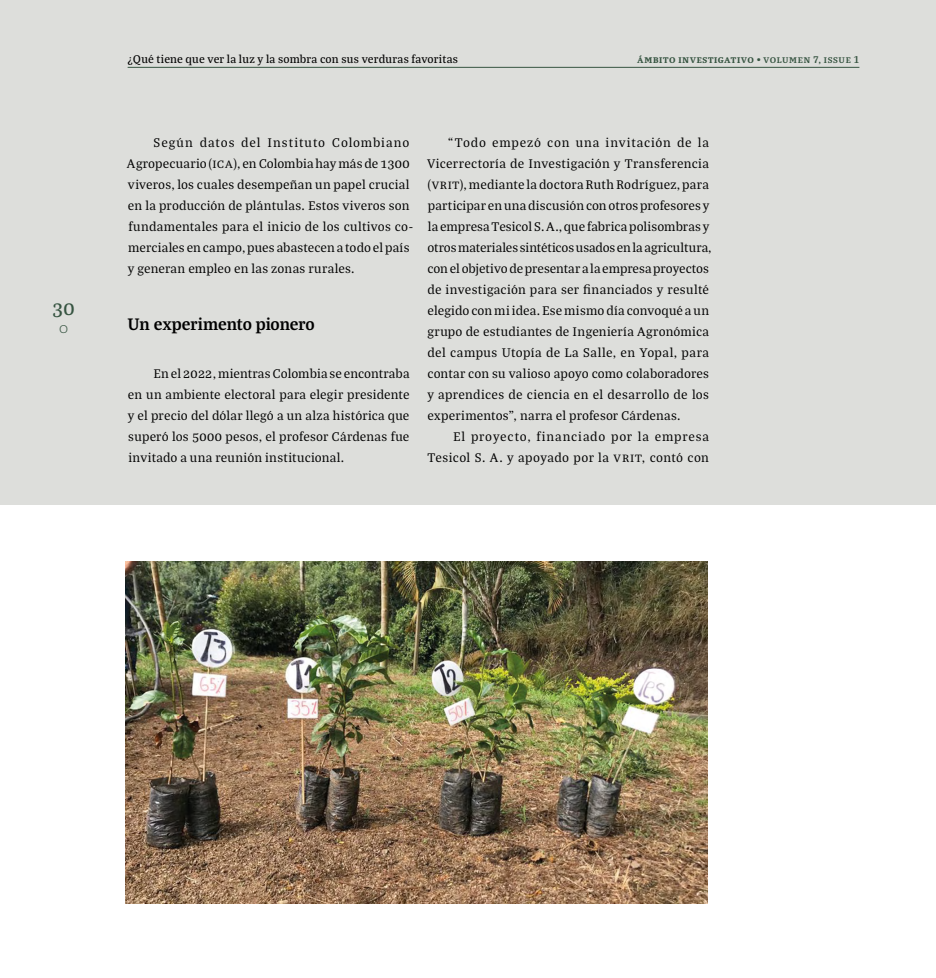
<style>
.page{position:relative;width:936px;height:978px;background:#fff}
.page>*{position:absolute;margin:0;border:0;box-sizing:border-box;transform-origin:0 0}
.t1{font:500 21px "Bagatela";color:#365441}
.T2{font:700 18px "Bagatela";color:#000}
.Body{font:13.5px/21px "Bagatela";letter-spacing:.015em;color:#000}
.Body-2{font:13.5px/21px "Bagatela";letter-spacing:.05em;color:#000;text-align:right}
.t2{font:500 12px "Bagatela";letter-spacing:.015em;color:#000}
.t3{font:500 12px "Bagatela";color:#365441}
.t4{font:10.5px "Bagatela Dark";letter-spacing:.07em;color:#365441}
.s1{font-family:"Bagatela";font-weight:700}
</style>
<div class="page">
<div style="left:0;top:0;width:935px;height:505px;background:#dddedb"></div>
<hr style="left:128px;top:67px;width:731px;height:1px;background:#365441">
<img style="left:125px;top:561px;width:582px;height:342px">
<h1 class="t1" style="left:52px;top:294px;width:24px">30</h1>
<p class="t3" style="left:59px;top:321px;width:11px">○</p>
<p class="t2" style="left:128px;top:51px;width:332px">¿Qué tiene que ver la luz y la sombra con sus verduras favoritas</p>
<p class="t4" style="left:637px;top:52px;width:223px">Ámbito Investigativo <span class="s1">• Volumen 7, Issue 1</span></p>
<p class="Body" style="left:127px;top:131px;width:287px;text-indent:27px">Según datos del Instituto Colombiano Agropecuario (ic a), en Colombia hay más de 1300 viveros, los cuales desempeñan un papel crucial en la producción de plántulas. Estos viveros son fundamentales para el inicio de los cultivos co&shy;merciales en campo, pues abastecen a todo el país y generan empleo en las zonas rurales.</p>
<p class="T2" style="left:127px;top:312px;width:189px">Un experimento pionero</p>
<p class="Body" style="left:128px;top:362px;width:283px;text-align:justify;text-indent:26px">En el 2022, mientras Colombia se encontraba en un ambiente electoral para elegir presidente y el precio del dólar llegó a un alza histórica que superó los 5000 pesos, el profesor Cárdenas fue invitado a una reunión institucional.</p>
<p class="Body" style="left:427px;top:131px;width:286px;text-indent:21px">“Todo empezó con una invitación de la Vicerrectoría de Investigación y Transferencia (vrit), mediante la doctora Ruth Rodríguez, para participar en una discusión con otros profesores y la empresa Tesicol S. A., que fabrica polisombras y otros materiales sintéticos usados en la agricultura, con el objetivo de presentar a la empresa proyectos de investigación para ser financiados y resulté elegido con mi idea. Ese mismo día convoqué a un grupo de estudiantes de Ingeniería Agronómica del campus Utopía de La Salle, en Yopal, para contar con su valioso apoyo como colaboradores y aprendices de ciencia en el desarrollo de los experimentos”, narra el profesor Cárdenas.</p>
<p class="Body-2" style="left:427px;top:425px;width:283px">El proyecto, financiado por la empresa<br>Tesicol S. A. y apoyado por la vrit, contó con</p>
</div>
